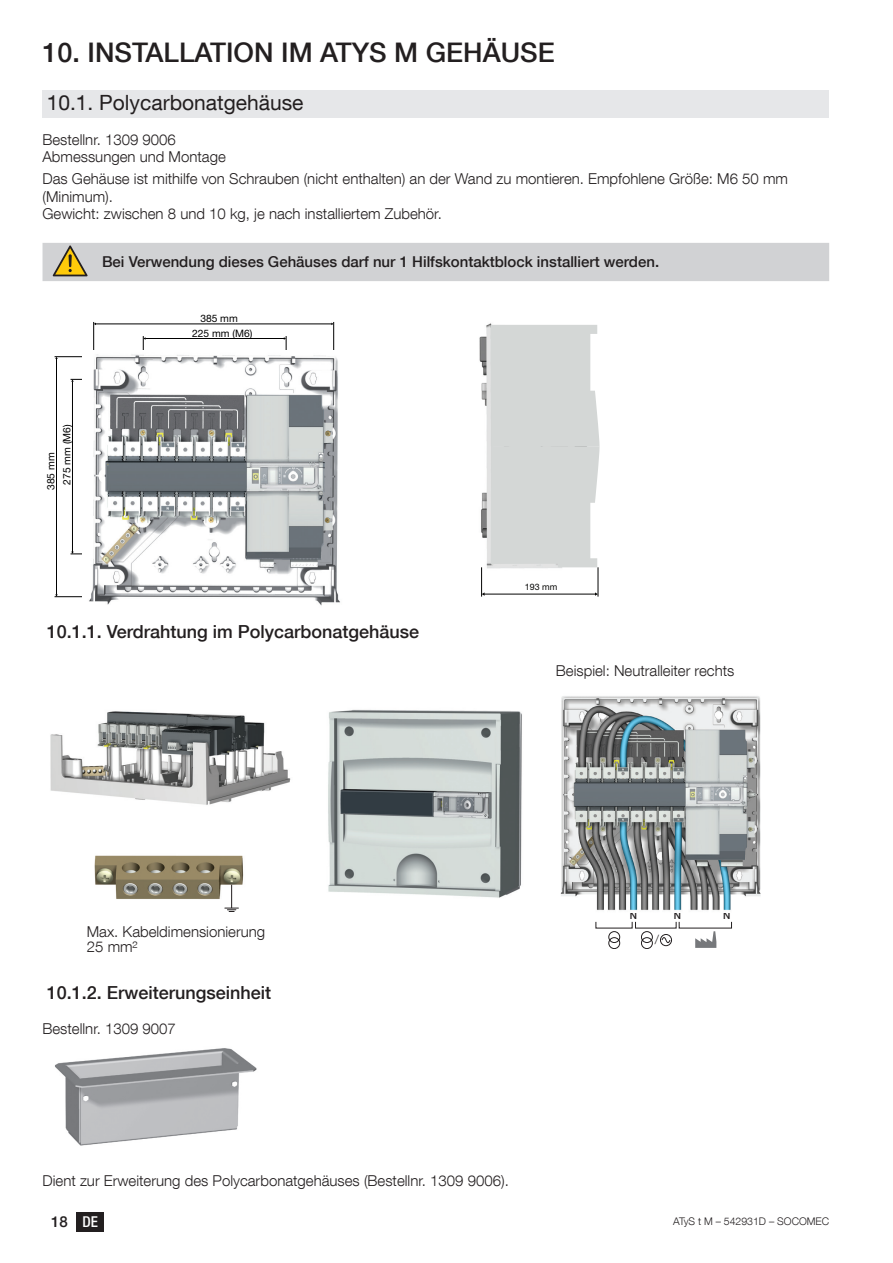
<style>
.page{position:relative;width:893px;height:1263px;background:#fff}
.page>*{position:absolute;margin:0;border:0;box-sizing:border-box;transform-origin:0 0}
.t1{font:500 27px "Helvetica Neue LT Com";color:#231f20}
.t2{font:21px "Helvetica Neue LT Com";color:#231f20}
.t3{font:500 18px "Helvetica Neue LT Com";color:#231f20}
.t4{font:300 15px/17.5px "Helvetica Neue LT Com";color:#231f20}
.t5{font:500 15px "Helvetica Neue LT Com";color:#231f20}
.t6{font:300 12.75px "Helvetica Neue";color:#231f20}
.t7{font:300 10.5px "Helvetica Neue LT Com";color:#231f20}
.t8{font:10.2px "Helvetica Neue";color:#000}
.t9{font:500 10.05px "Helvetica Neue";color:#231f20}
.t10{font:8.85px "Helvetica Neue";color:#050504}
.s1{font-stretch:condensed;color:#fff}
</style>
<div class="page">
<div style="left:77px;top:1212px;width:27px;height:19px;background:#231f20"></div>
<div style="left:43px;top:91px;width:786px;height:27px;background:#e6e7e9"></div>
<div style="left:43px;top:243px;width:786px;height:38px;background:#d1d2d4"></div>
<img style="left:479px;top:323px;width:114px;height:252px">
<div style="left:491px;top:325px;width:109px;height:242px;background:#d4d7d6"></div>
<hr style="left:481px;top:567px;width:1px;height:30px;background:#050504">
<hr style="left:598px;top:567px;width:1px;height:30px;background:#050504">
<hr style="left:484px;top:594px;width:111px;height:1px;background:#050504">
<svg style="left:482px;top:592px;width:3px;height:4px"></svg>
<hr style="left:286px;top:336px;width:1px;height:43px;background:#000">
<hr style="left:143px;top:336px;width:1px;height:43px;background:#000">
<hr style="left:71px;top:379px;width:72px;height:1px;background:#000">
<hr style="left:71px;top:554px;width:143px;height:1px;background:#000">
<hr style="left:145px;top:338px;width:139px;height:1px;background:#000">
<hr style="left:72px;top:381px;width:1px;height:171px;background:#000">
<hr style="left:333px;top:322px;width:1px;height:34px;background:#000">
<hr style="left:93px;top:322px;width:1px;height:34px;background:#000">
<hr style="left:96px;top:324px;width:236px;height:1px;background:#000">
<hr style="left:55px;top:356px;width:34px;height:1px;background:#000">
<hr style="left:55px;top:596px;width:34px;height:1px;background:#000">
<hr style="left:56px;top:359px;width:1px;height:236px;background:#000">
<img style="left:83px;top:351px;width:257px;height:255px">
<svg style="left:595px;top:921px;width:137px;height:28px"></svg>
<img style="left:560px;top:696px;width:201px;height:215px">
<img style="left:50px;top:711px;width:241px;height:94px">
<img style="left:94px;top:855px;width:150px;height:44px">
<svg style="left:225px;top:885px;width:13px;height:27px"></svg>
<img style="left:328px;top:709px;width:194px;height:189px">
<img style="left:55px;top:1048px;width:202px;height:98px">
<h1 class="t1" style="left:43px;top:36px;width:514px">10. INSTALLATION IM ATYS M GEHÄUSE</h1>
<h2 class="t2" style="left:47px;top:89px;width:258px">10.1. Polycarbonatgehäuse</h2>
<p class="t4" style="left:43px;top:131px;width:185px;line-height:17.1px">Bestellnr. 1309 9006<br>Abmessungen und Montage</p>
<p class="t4" style="left:43px;top:170px;width:747px">Das Gehäuse ist mithilfe von Schrauben (nicht enthalten) an der Wand zu montieren. Empfohlene Größe: M6 50 mm (Minimum).<br>Gewicht: zwischen 8 und 10 kg, je nach installiertem Zubehör.</p>
<p class="t5" style="left:102px;top:253px;width:559px">Bei Verwendung dieses Gehäuses darf nur 1 Hilfskontaktblock installiert werden.</p>
<p class="t8" style="left:200px;top:312px;width:39px">385 mm</p>
<p class="t8" style="left:45px;top:490px;width:39px;rotate:-90deg">385 mm</p>
<p class="t8" style="left:61px;top:485px;width:62px;rotate:-90deg">275 mm (M6)</p>
<p class="t8" style="left:192px;top:327px;width:62px">225 mm (M6)</p>
<p class="t3" style="left:47px;top:620px;width:374px">10.1.1. Verdrahtung im Polycarbonatgehäuse</p>
<p class="t10" style="left:525px;top:582px;width:34px">193 mm</p>
<p class="t4" style="left:556px;top:661px;width:180px">Beispiel: Neutralleiter rechts</p>
<p class="t4" style="left:87px;top:924px;width:180px;line-height:15px">Max. Kabeldimensionierung<br>25 mm²</p>
<p class="t3" style="left:47px;top:981px;width:226px">10.1.2. Erweiterungseinheit</p>
<p class="t4" style="left:43px;top:1019px;width:135px">Bestellnr. 1309 9007</p>
<p class="t4" style="left:43px;top:1172px;width:468px">Dient zur Erweiterung des Polycarbonatgehäuses (Bestellnr. 1309 9006).</p>
<p class="t9" style="left:630px;top:909px;width:9px">N</p>
<p class="t9" style="left:674px;top:909px;width:9px">N</p>
<p class="t9" style="left:723px;top:909px;width:9px">N</p>
<p class="t6" style="left:655px;top:932px;width:6px">/</p>
<p class="t5" style="left:51px;top:1212px;width:48px">18 <span class="s1">DE</span></p>
<p class="t7" style="left:673px;top:1215px;width:158px">ATyS t M – 542931D – SOCOMEC</p>
</div>
